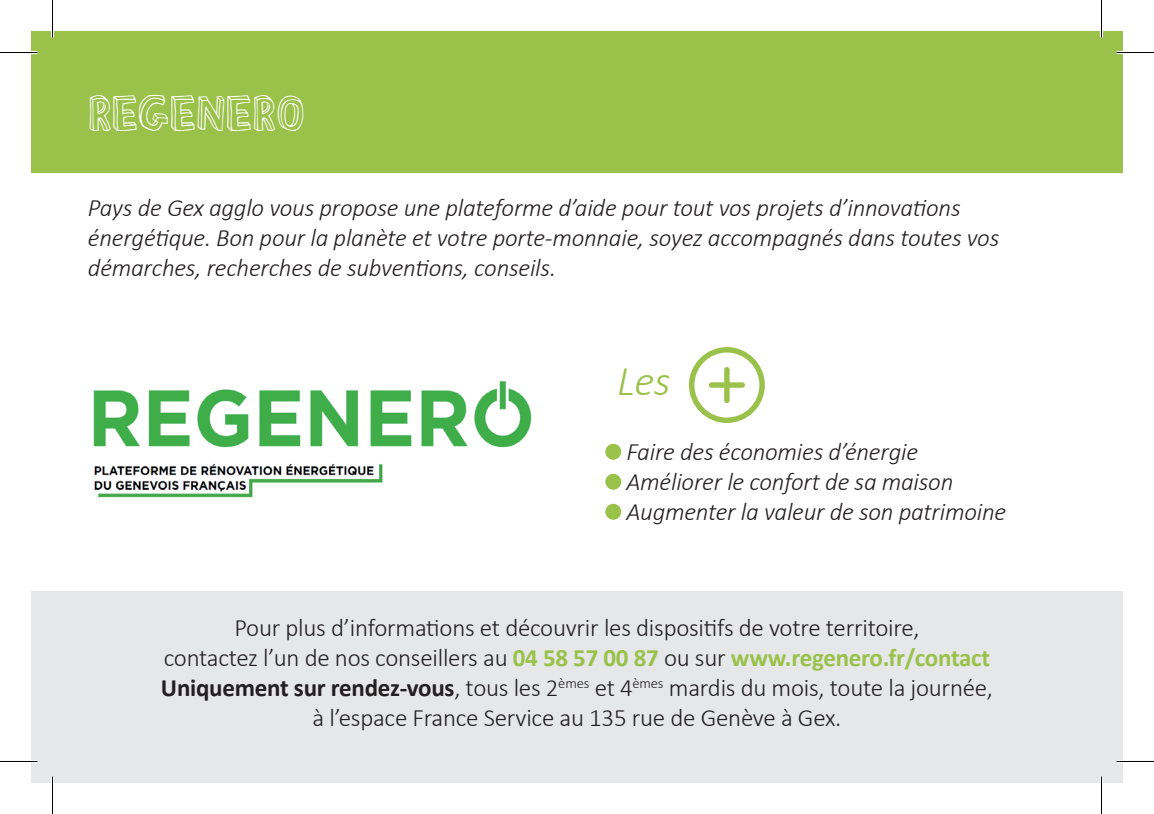
<style>
.page{position:relative;width:1154px;height:814px;background:#fff}
.page>*{position:absolute;margin:0;border:0;box-sizing:border-box;transform-origin:0 0}
.t1{font:47.5px "Blockhead OT";color:#fff}
.t2{font:italic 300 42.5px "Calibri";color:#9ac14a}
.t3{font:italic 300 25px/30px "Calibri";letter-spacing:-.01em;color:#231f20}
.t4{font:300 25px/30px "Calibri";letter-spacing:-.01em;color:#231f20;text-align:center}
.s1{font-weight:700;color:#9ac14a}
.s2{font-weight:700}
</style>
<div class="page">
<div style="left:31px;top:591px;width:1092px;height:191px;background:#e6e7e9"></div>
<div style="left:31px;top:31px;width:1092px;height:142px;background:#9ac14a"></div>
<img style="left:93px;top:381px;width:439px;height:117px">
<div style="left:605px;top:444px;width:16px;height:16px;background:#9ac14a;border-radius:50%"></div>
<div style="left:605px;top:474px;width:16px;height:16px;background:#9ac14a;border-radius:50%"></div>
<div style="left:605px;top:504px;width:16px;height:16px;background:#9ac14a;border-radius:50%"></div>
<svg style="left:689px;top:347px;width:76px;height:76px"></svg>
<hr style="left:0;top:51px;width:38px;height:3px;background:#fff">
<hr style="left:1116px;top:51px;width:38px;height:3px;background:#fff">
<hr style="left:0;top:760px;width:38px;height:3px;background:#fff">
<hr style="left:1116px;top:760px;width:38px;height:3px;background:#fff">
<hr style="left:51px;top:0;width:3px;height:38px;background:#fff">
<hr style="left:51px;top:776px;width:3px;height:38px;background:#fff">
<hr style="left:1100px;top:0;width:3px;height:38px;background:#fff">
<hr style="left:1100px;top:776px;width:3px;height:38px;background:#fff">
<hr style="left:0;top:52px;width:38px;height:1px;background:#000">
<hr style="left:1116px;top:52px;width:38px;height:1px;background:#000">
<hr style="left:0;top:761px;width:38px;height:1px;background:#000">
<hr style="left:1116px;top:761px;width:38px;height:1px;background:#000">
<hr style="left:52px;top:0;width:1px;height:38px;background:#000">
<hr style="left:52px;top:776px;width:1px;height:38px;background:#000">
<hr style="left:1101px;top:0;width:1px;height:38px;background:#000">
<hr style="left:1101px;top:776px;width:1px;height:38px;background:#000">
<h1 class="t1" style="left:88px;top:88px;width:219px">REGENERO</h1>
<p class="t3" style="left:88px;top:192px;width:913px">Pays de Gex agglo vous propose une plateforme d’aide pour tout vos projets d’innovations énergétique. Bon pour la planète et votre porte-monnaie, soyez accompagnés dans toutes vos démarches, recherches de subventions, conseils.</p>
<h2 class="t2" style="left:617px;top:355px;width:55px">Les</h2>
<p class="t3" style="left:626px;top:436px;width:381px">Faire des économies d’énergie<br>Améliorer le confort de sa maison<br>Augmenter la valeur de son patrimoine</p>
<p class="t4" style="left:161px;top:612px;width:833px">Pour plus d’informations et découvrir les dispositifs de votre territoire,<br>contactez l’un de nos conseillers au <span class="s1">04 58 57 00 87</span> ou sur <span class="s1">www.regenero.fr/contact </span><span class="s2">Uniquement sur rendez-vous</span>, tous les 2<sup>èmes</sup> et 4<sup>èmes</sup> mardis du mois, toute la journée, à l’espace France Service au 135 rue de Genève à Gex.</p>
</div>
